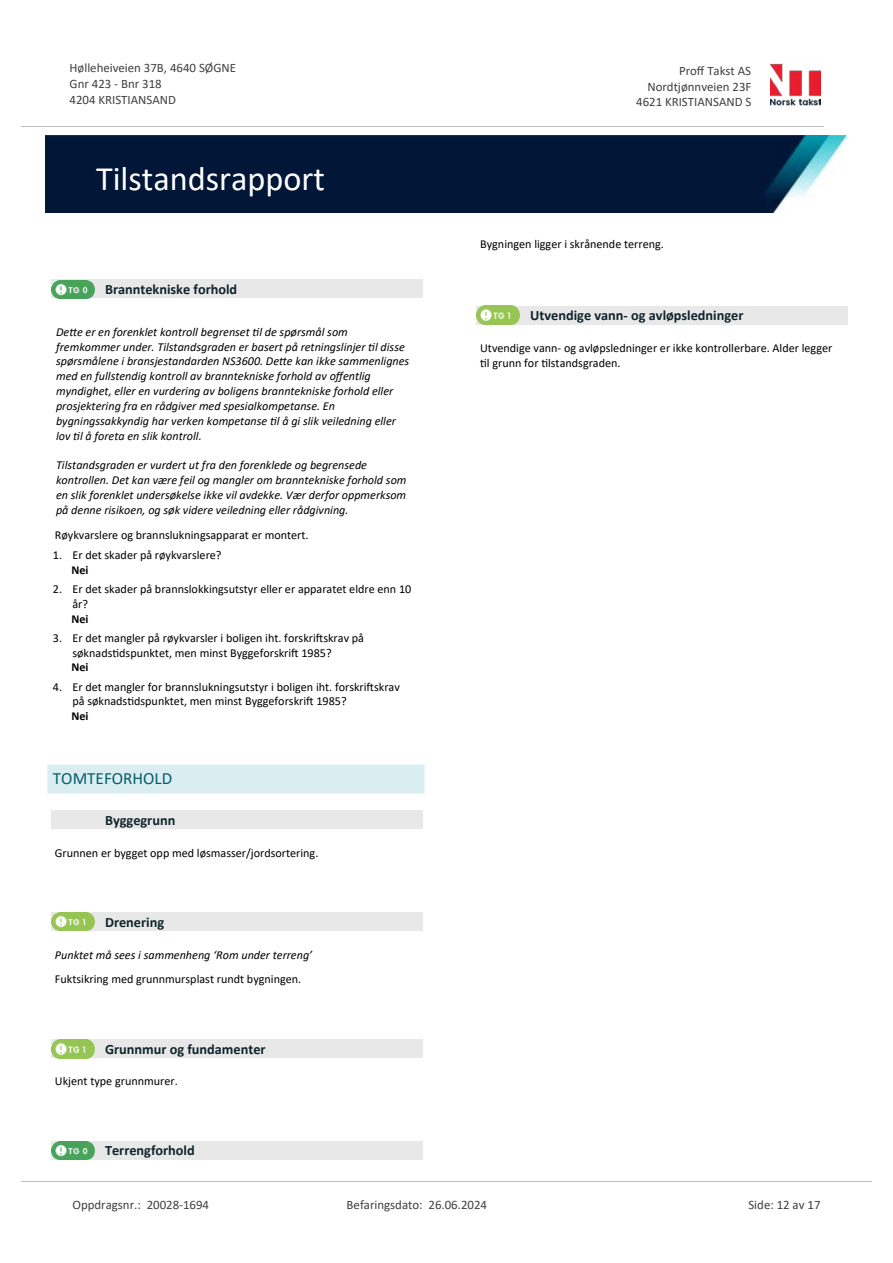
<style>
.page{position:relative;width:893px;height:1263px;background:#fff}
.page>*{position:absolute;margin:0;border:0;box-sizing:border-box;transform-origin:0 0}
.t1{font:34.35px "Calibri";color:#fff}
.t2{font:17.1px "Calibri";color:#065c69}
.t3{font:700 14.25px "Calibri";color:#0f252c}
.t4{font:12.9px/15.8px "Calibri";color:#404040}
.t5{font:italic 12.15px/14.9px "Calibri";color:#000}
.t6{font:12.15px/14.9px "Calibri";color:#000}
.t7{font:700 12.15px "Calibri";color:#000}
</style>
<div class="page">
<div style="left:51px;top:280px;width:372px;height:18px;background:#e8e8e8"></div>
<img style="left:51px;top:280px;width:43px;height:18px">
<div style="left:47px;top:764px;width:377px;height:29px;background:#daeef2"></div>
<svg style="left:47px;top:765px;width:1px;height:28px"></svg>
<svg style="left:424px;top:764px;width:1px;height:29px"></svg>
<hr style="left:47px;top:764px;width:377px;height:1px;background:#eaf5f7">
<hr style="left:47px;top:793px;width:377px;height:1px;background:#eaf5f7">
<div style="left:51px;top:811px;width:372px;height:18px;background:#e8e8e8"></div>
<div style="left:51px;top:913px;width:372px;height:18px;background:#e8e8e8"></div>
<svg style="left:56px;top:917px;width:39px;height:14px"></svg>
<img style="left:51px;top:912px;width:43px;height:18px">
<div style="left:51px;top:1039px;width:372px;height:19px;background:#e8e8e8"></div>
<svg style="left:57px;top:1039px;width:38px;height:15px"></svg>
<img style="left:51px;top:1040px;width:43px;height:18px">
<div style="left:51px;top:1141px;width:372px;height:19px;background:#e8e8e8"></div>
<img style="left:51px;top:1141px;width:43px;height:19px">
<div style="left:477px;top:306px;width:371px;height:18px;background:#e8e8e8"></div>
<img style="left:477px;top:306px;width:42px;height:18px">
<img style="left:770px;top:63px;width:51px;height:43px">
<hr style="left:21px;top:127px;width:802px;height:1px;background:#c0c0c0">
<img style="left:46px;top:135px;width:800px;height:78px">
<hr style="left:21px;top:1181px;width:851px;height:1px;background:#c0c0c0">
<p class="t4" style="left:70px;top:60px;width:168px">Hølleheiveien 37B, 4640 SØGNE<br>Gnr 423 - Bnr 318<br>4204 KRISTIANSAND</p>
<p class="t4" style="left:679px;top:63px;width:74px">Pro昀昀 Takst AS</p>
<p class="t4" style="left:647px;top:78px;width:106px">Nordtjønnveien 23F</p>
<p class="t4" style="left:636px;top:94px;width:117px">4621 KRISTIANSAND S</p>
<h1 class="t1" style="left:96px;top:155px;width:230px">Tilstandsrapport</h1>
<p class="t3" style="left:105px;top:279px;width:134px">Branntekniske forhold</p>
<p class="t5" style="left:56px;top:324px;width:355px">De琀琀e er en forenklet kontroll begrenset 琀椀l de spørsmål som fremkommer under. Tilstandsgraden er basert på retningslinjer 琀椀l disse spørsmålene i bransjestandarden NS3600. De琀琀e kan ikke sammenlignes med en fullstendig kontroll av branntekniske forhold av o昀昀entlig myndighet, eller en vurdering av boligens branntekniske forhold eller prosjektering fra en rådgiver med spesialkompetanse. En bygningssakkyndig har verken kompetanse 琀椀l å gi slik veiledning eller lov 琀椀l å foreta en slik kontroll.</p>
<p class="t5" style="left:56px;top:457px;width:352px">Tilstandsgraden er vurdert ut fra den forenklede og begrensede kontrollen. Det kan være feil og mangler om branntekniske forhold som en slik forenklet undersøkelse ikke vil avdekke. Vær derfor oppmerksom på denne risikoen, og søk videre veiledning eller rådgivning.</p>
<p class="t6" style="left:53px;top:547px;width:170px">1. Er det skader på røykvarslere?</p>
<p class="t7" style="left:71px;top:561px;width:19px">Nei</p>
<p class="t6" style="left:72px;top:581px;width:340px;text-indent:-20px">2. Er det skader på brannslokkingsutstyr eller er apparatet eldre enn 10 år?</p>
<p class="t7" style="left:71px;top:610px;width:19px">Nei</p>
<p class="t6" style="left:72px;top:630px;width:293px;text-indent:-20px">3. Er det mangler på røykvarsler i boligen iht. forskri昀琀skrav på søknads琀椀dspunktet, men minst Byggeforskri昀琀 1985?</p>
<p class="t7" style="left:71px;top:659px;width:19px">Nei</p>
<p class="t6" style="left:72px;top:679px;width:329px;text-indent:-20px">4. Er det mangler for brannslukningsutstyr i boligen iht. forskri昀琀skrav på søknads琀椀dspunktet, men minst Byggeforskri昀琀 1985?</p>
<p class="t7" style="left:71px;top:707px;width:19px">Nei</p>
<p class="t6" style="left:55px;top:527px;width:255px">Røykvarslere og brannslukningsapparat er montert.</p>
<h2 class="t2" style="left:53px;top:767px;width:121px">TOMTEFORHOLD</h2>
<p class="t3" style="left:105px;top:810px;width:72px">Byggegrunn</p>
<p class="t6" style="left:55px;top:845px;width:265px">Grunnen er bygget opp med løsmasser/jordsortering.</p>
<p class="t3" style="left:105px;top:912px;width:61px">Drenering</p>
<p class="t5" style="left:55px;top:946px;width:259px">Punktet må sees i sammenheng ‘Rom under terreng’</p>
<p class="t6" style="left:55px;top:971px;width:248px">Fuktsikring med grunnmursplast rundt bygningen.</p>
<p class="t3" style="left:105px;top:1039px;width:162px">Grunnmur og fundamenter</p>
<p class="t6" style="left:55px;top:1073px;width:124px">Ukjent type grunnmurer.</p>
<p class="t3" style="left:105px;top:1141px;width:91px">Terrengforhold</p>
<p class="t6" style="left:480px;top:236px;width:185px">Bygningen ligger i skrånende terreng.</p>
<p class="t3" style="left:530px;top:305px;width:215px">Utvendige vann- og avløpsledninger</p>
<p class="t6" style="left:480px;top:340px;width:354px">Utvendige vann- og avløpsledninger er ikke kontrollerbare. Alder legger琀椀l grunn for 琀椀lstandsgraden.</p>
<p class="t4" style="left:72px;top:1197px;width:138px">Oppdragsnr.: 20028-1694</p>
<p class="t4" style="left:347px;top:1197px;width:142px">Befaringsdato: 26.06.2024</p>
<p class="t4" style="left:748px;top:1197px;width:74px">Side: 12 av 17</p>
</div>
